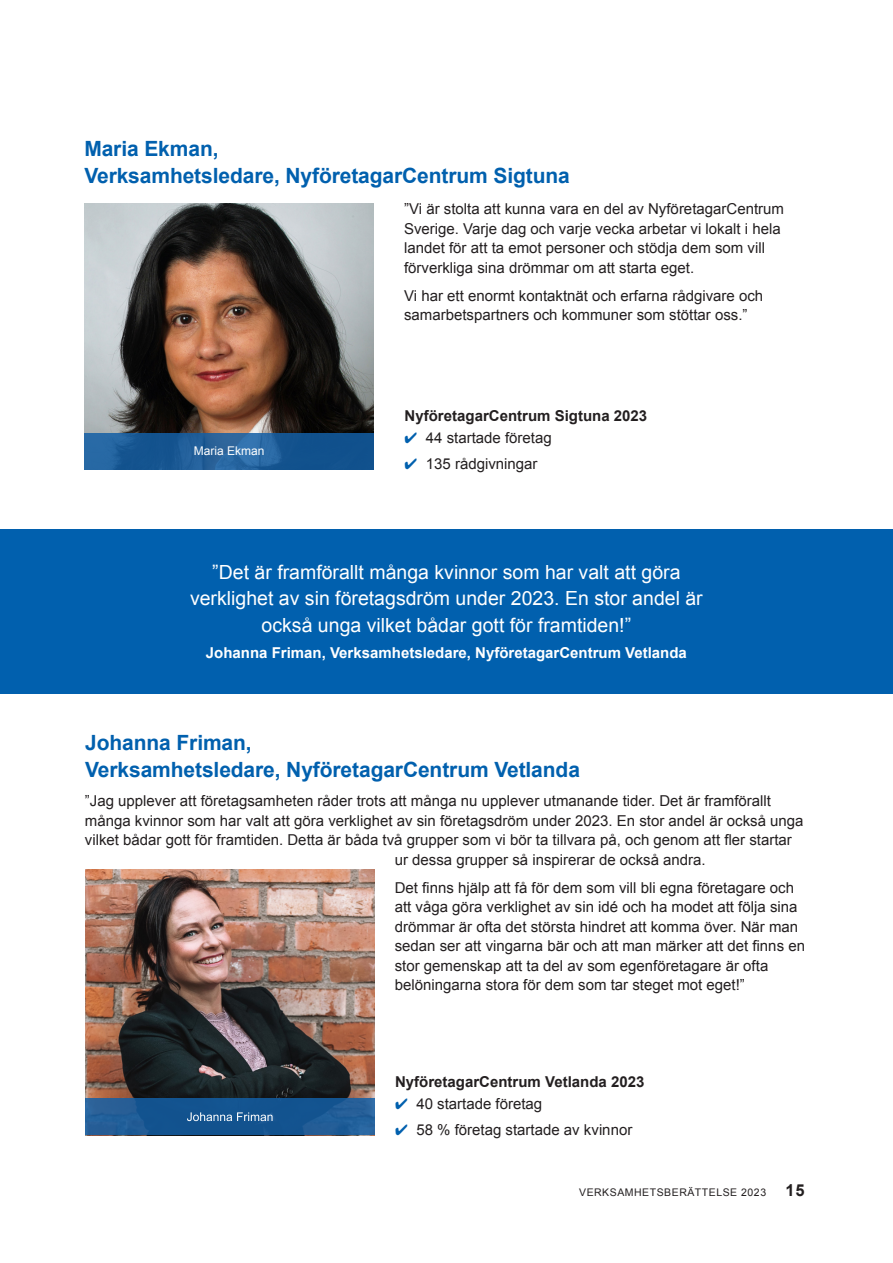
<style>
.page{position:relative;width:893px;height:1263px;background:#fff}
.page>*{position:absolute;margin:0;border:0;box-sizing:border-box;transform-origin:0 0}
.Rub2{font:700 21px/27px "Arial";letter-spacing:-.005em;color:#0160ae}
.Brödtext{font:19.5px/26.2px "Arial";color:#fff;text-align:center}
.Brödtext-2{font:15px/19.5px "Arial";color:#231f20}
.Ingress{font:700 15px "Arial";color:#231f20}
.Brödtext-3{font:700 15px "Arial";color:#fff}
.t1{font:12px "Arial";color:#fff}
.t2{font:10.5px "Arial";letter-spacing:.05em;color:#231f20}
.s1{color:#0160ae}
.s2{font-weight:700;font-size:16.5px}
</style>
<div class="page">
<div style="left:0;top:529px;width:893px;height:164px;background:#0160ae"></div>
<img style="left:85px;top:204px;width:289px;height:229px">
<svg style="left:85px;top:433px;width:289px;height:36px;background:#1c5b96"></svg>
<img style="left:85px;top:869px;width:289px;height:229px">
<svg style="left:85px;top:1098px;width:289px;height:37px;background:#195793"></svg>
<svg style="left:187px;top:1112px;width:86px;height:9px"></svg>
<p class="Rub2" style="left:84px;top:136px;width:487px">Maria Ekman,<br>Verksamhetsledare, NyföretagarCentrum Sigtuna</p>
<p class="t1" style="left:194px;top:443px;width:72px">Maria Ekman</p>
<p class="Brödtext-2" style="left:404px;top:200px;width:381px">”Vi är stolta att kunna vara en del av NyföretagarCentrum Sverige. Varje dag och varje vecka arbetar vi lokalt i hela landet för att ta emot personer och stödja dem som vill förverkliga sina drömmar om att starta eget.</p>
<p class="Brödtext-2" style="left:404px;top:286px;width:361px">Vi har ett enormt kontaktnät och erfarna rådgivare och samarbetspartners och kommuner som stöttar oss.”</p>
<p class="Ingress" style="left:405px;top:406px;width:244px">NyföretagarCentrum Sigtuna 2023</p>
<p class="Brödtext-2" style="left:405px;top:428px;width:149px"><span class="s1">✔</span> 44 startade företag</p>
<p class="Brödtext-2" style="left:405px;top:454px;width:134px"><span class="s1">✔</span> 135 rådgivningar</p>
<p class="Brödtext" style="left:190px;top:559px;width:514px">”Det är framförallt många kvinnor som har valt att göra verklighet av sin företagsdröm under 2023. En stor andel är också unga vilket bådar gott för framtiden!”</p>
<p class="Brödtext-3" style="left:206px;top:643px;width:483px">Johanna Friman, Verksamhetsledare, NyföretagarCentrum Vetlanda</p>
<p class="Rub2" style="left:85px;top:729px;width:496px">Johanna Friman,<br>Verksamhetsledare, NyföretagarCentrum Vetlanda</p>
<p class="Brödtext-2" style="left:85px;top:791px;width:688px">”Jag upplever att företagsamheten råder trots att många nu upplever utmanande tider. Det är framförallt</p>
<p class="Brödtext-2" style="left:85px;top:811px;width:720px">många kvinnor som har valt att göra verklighet av sin företagsdröm under 2023. En stor andel är också unga</p>
<p class="Brödtext-2" style="left:85px;top:830px;width:708px">vilket bådar gott för framtiden. Detta är båda två grupper som vi bör ta tillvara på, och genom att fler startar</p>
<p class="Brödtext-2" style="left:395px;top:850px;width:312px">ur dessa grupper så inspirerar de också andra.</p>
<p class="Brödtext-2" style="left:395px;top:878px;width:412px">Det finns hjälp att få för dem som vill bli egna företagare och att våga göra verklighet av sin idé och ha modet att följa sina drömmar är ofta det största hindret att komma över. När man sedan ser att vingarna bär och att man märker att det finns en stor gemenskap att ta del av som egenföretagare är ofta belöningarna stora för dem som tar steget mot eget!”</p>
<p class="Ingress" style="left:395px;top:1072px;width:251px">NyföretagarCentrum Vetlanda 2023</p>
<p class="Brödtext-2" style="left:395px;top:1094px;width:149px"><span class="s1">✔</span> 40 startade företag</p>
<p class="Brödtext-2" style="left:395px;top:1120px;width:239px"><span class="s1">✔</span> 58 % företag startade av kvinnor</p>
<p class="t2" style="left:579px;top:1185px;width:227px">VERKSAMHETSBERÄTTELSE 2023 <span class="s2">15</span></p>
</div>
